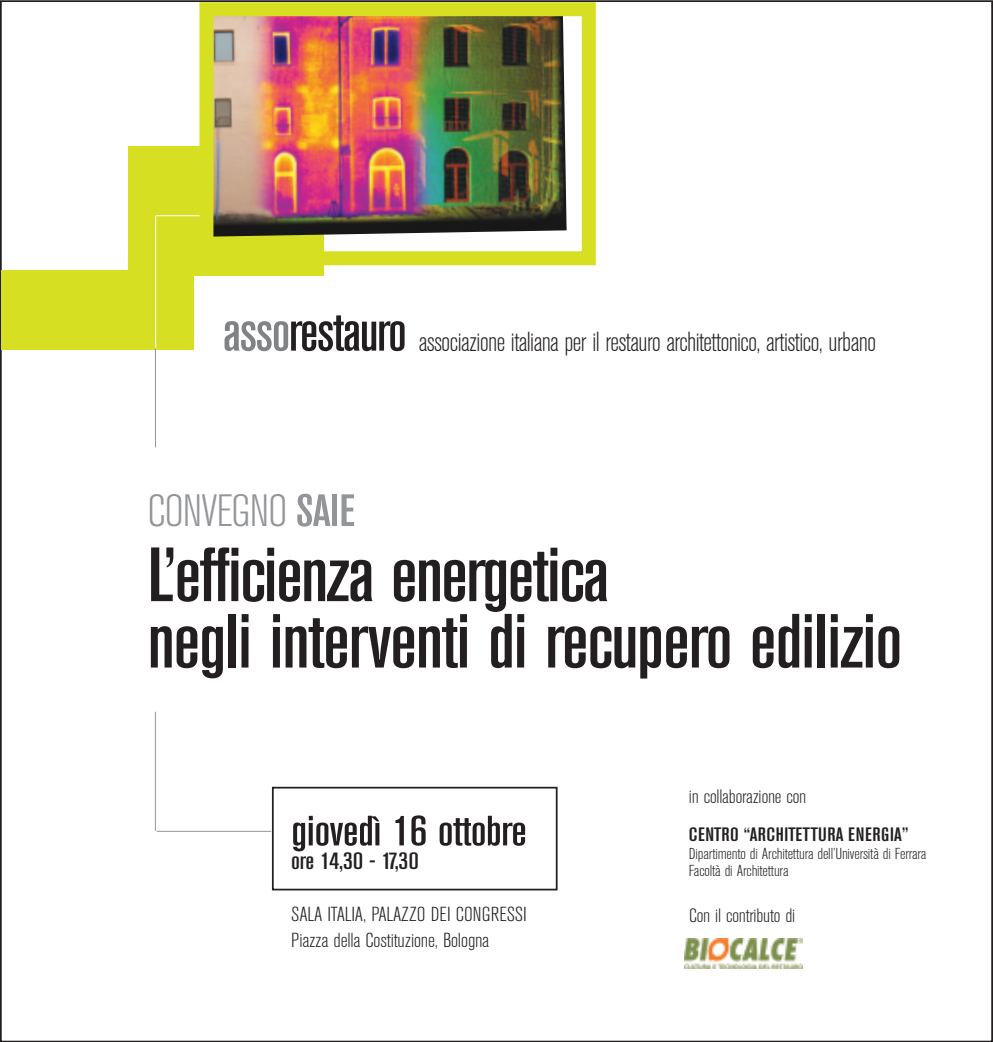
<style>
.page{position:relative;width:993px;height:1042px;background:#fff}
.page>*{position:absolute;margin:0;border:0;box-sizing:border-box;transform-origin:0 0}
.t1{font:500 condensed 75.95px/66.3px "Akzidenz Grotesk BE";letter-spacing:-.02em;color:#231f20;scale:1.15 1}
.t2{font:500 condensed 54.25px "Akzidenz Grotesk BE";letter-spacing:-.025em;color:#231f20;scale:1.1 1}
.t3{font:300 condensed 44.8px "Akzidenz Grotesk BE";letter-spacing:-.025em;color:#939598;scale:1.1 1}
.t4{font:500 condensed 42px "Akzidenz Grotesk BE";letter-spacing:-.01em;color:#231f20;scale:1.2 1}
.t5{font:300 condensed 27.3px "Akzidenz Grotesk BE";letter-spacing:-.02em;color:#231f20}
.t6{font:500 condensed 23.45px "Akzidenz Grotesk BE";letter-spacing:-.01em;color:#231f20;scale:1.2 1}
.t7{font:300 condensed 20.12px/26.1px "Akzidenz Grotesk BE";letter-spacing:-.01em;color:#231f20;scale:1.1 1}
.t8{font:300 condensed 19.25px "Akzidenz Grotesk BE";letter-spacing:-.01em;color:#231f20;scale:1.1 1}
.t9{font:500 condensed 19.25px "Akzidenz Grotesk BE";letter-spacing:.02em;color:#231f20;scale:1.2 1}
.t10{font:300 condensed 15.75px/17.5px "Akzidenz Grotesk BE";letter-spacing:-.01em;color:#231f20;scale:1.1 1}
.s1{color:#808285}
.s2{font-weight:500}
</style>
<div class="page">
<hr style="left:155px;top:712px;width:1px;height:119px;background:#939598">
<hr style="left:157px;top:831px;width:114px;height:1px;background:#939598">
<img style="left:684px;top:939px;width:118px;height:29px">
<div style="left:2px;top:270px;width:192px;height:79px;background:#d6df21"></div>
<div style="left:128px;top:146px;width:195px;height:129px;background:#d6df21"></div>
<hr style="left:155px;top:216px;width:1px;height:134px;background:#fff">
<hr style="left:155px;top:215px;width:54px;height:1px;background:#fff">
<img style="left:214px;top:17px;width:353px;height:233px">
<div style="left:199px;top:2px;width:396px;height:263px;border:14px solid #d6df21"></div>
<div style="left:272px;top:787px;width:285px;height:103px;border:2px solid #231f20"></div>
<hr style="left:155px;top:348px;width:1px;height:99px;background:#939598">
<h2 class="t2" style="left:222px;top:312px;width:169px"><span class="s1">asso</span>restauro</h2>
<h3 class="t5" style="left:418px;top:332px;width:458px">associazione italiana per il restauro architettonico, artistico, urbano</h3>
<h3 class="t3" style="left:147px;top:494px;width:190px">CONVEGNO <span class="s2">SAIE</span></h3>
<h1 class="t1" style="left:147px;top:546px;width:657px">L’efficienza energetica<br>negli interventi di recupero edilizio</h1>
<h3 class="t4" style="left:291px;top:816px;width:198px">giovedì 16 ottobre</h3>
<h3 class="t6" style="left:291px;top:853px;width:108px">ore 14,30 - 17,30</h3>
<p class="t7" style="left:291px;top:902px;width:215px">SALA ITALIA, PALAZZO DEI CONGRESSI<br>Piazza della Costituzione, Bologna</p>
<p class="t8" style="left:688px;top:790px;width:108px">in collaborazione con</p>
<p class="t9" style="left:688px;top:828px;width:184px">CENTRO “ARCHITETTURA ENERGIA”</p>
<p class="t10" style="left:688px;top:846px;width:217px">Dipartimento di Architettura dell’Università di Ferrara<br>Facoltà di Architettura</p>
<p class="t8" style="left:689px;top:908px;width:98px">Con il contributo di</p>
</div>
